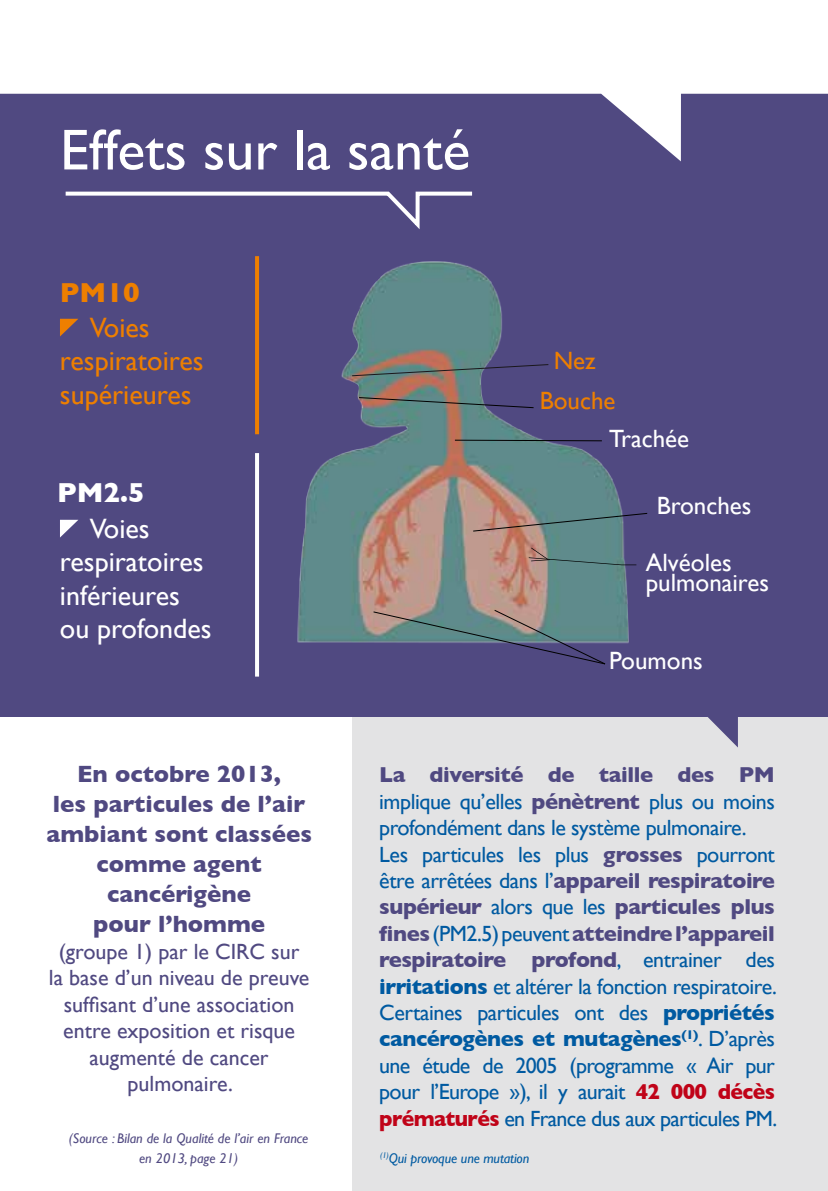
<style>
.page{position:relative;width:828px;height:1191px;background:#fff}
.page>*{position:absolute;margin:0;border:0;box-sizing:border-box;transform-origin:0 0}
.t1{font:58px "Gill Sans";color:#fff}
.t2{font:28px/33.6px "Gill Sans";color:#fff}
.t3{font:28px/33.6px "Gill Sans";color:#ee7f00}
.t4{font:700 28px "Gill Sans";color:#fff}
.t5{font:700 28px "Gill Sans";color:#ee7f00}
.t6{font:25px/19.8px "Gill Sans";color:#fff}
.t7{font:25px/40.4px "Gill Sans";color:#ee7f00;text-align:center}
.t8{font:700 24px/30px "Gill Sans";color:#504981;text-align:center}
.t9{font:22px/26.4px "Gill Sans";letter-spacing:-.02em;color:#005aa1}
.t10{font:22px/26.4px "Gill Sans";color:#504981;text-align:center}
.t11{font:italic 14px/20px "Gill Sans";color:#504981;text-align:center}
.t12{font:italic 14px "Gill Sans";letter-spacing:-.01em;color:#005aa1}
.s1{font-weight:700;color:#504981}
.s2{font-weight:700}
.s3{font-weight:700;color:#c00318}
</style>
<div class="page">
<div style="left:0;top:94px;width:828px;height:623px;background:#504981"></div>
<div style="left:0;top:717px;width:828px;height:474px;background:#e3e3e4"></div>
<svg style="left:648px;top:648px;width:90px;height:99px"></svg>
<div style="left:0;top:717px;width:351px;height:474px;background:#fff"></div>
<svg style="left:60px;top:319px;width:18px;height:17px"></svg>
<svg style="left:60px;top:520px;width:18px;height:17px"></svg>
<hr style="left:255px;top:256px;width:4px;height:178px;background:#ee7f00">
<hr style="left:255px;top:453px;width:4px;height:223px;background:#fff">
<svg style="left:62px;top:190px;width:414px;height:44px;background:#615b8d"></svg>
<img style="left:291px;top:232px;width:361px;height:444px">
<svg style="left:529px;top:547px;width:107px;height:18px;background:#677e82"></svg>
<svg style="left:454px;top:439px;width:148px;height:2px"></svg>
<svg style="left:472px;top:512px;width:176px;height:20px;background:#7a7b7e"></svg>
<svg style="left:373px;top:609px;width:233px;height:56px;background:#636f83"></svg>
<svg style="left:358px;top:397px;width:176px;height:11px;background:#656770"></svg>
<svg style="left:351px;top:364px;width:198px;height:12px;background:#656873"></svg>
<h1 class="t1" style="left:60px;top:116px;width:412px">Effets sur la santé</h1>
<p class="t5" style="left:60px;top:276px;width:81px">PM10</p>
<p class="t3" style="left:60px;top:310px;width:145px;text-indent:30px">Voies respiratoires supérieures</p>
<p class="t4" style="left:57px;top:476px;width:89px">PM2.5</p>
<p class="t2" style="left:60px;top:511px;width:153px;text-indent:30px">Voies respiratoires inférieures ou profondes</p>
<p class="t8" style="left:46px;top:759px;width:267px">En octobre 2013,<br>les particules de l’air ambiant sont classées comme agent cancérigène<br>pour l’homme</p>
<p class="t10" style="left:49px;top:938px;width:262px">(groupe 1) par le Circ sur<br>la base d’un niveau de preuve suffisant d’une association entre exposition et risque augmenté de cancer pulmonaire.</p>
<p class="t11" style="left:69px;top:1128px;width:241px">(Source : Bilan de la Qualité de l’air en France en 2013, page 21)</p>
<p class="t7" style="left:540px;top:340px;width:77px">Nez<br>Bouche</p>
<p class="t6" style="left:609px;top:428px;width:81px">Trachée</p>
<p class="t6" style="left:657px;top:495px;width:96px">Bronches</p>
<p class="t6" style="left:646px;top:552px;width:125px">Alvéoles pulmonaires</p>
<p class="t6" style="left:609px;top:651px;width:95px">Poumons</p>
<p class="t9" style="left:379px;top:761px;width:399px"><span class="s1">La diversité de taille des PM </span>implique qu’elles <span class="s1">pénètrent</span> plus ou moins profondément dans le système pulmonaire.<br>Les particules les plus <span class="s1">grosses</span> pourront être arrêtées dans l’<span class="s1">appareil respiratoire supérieur</span> alors que les <span class="s1">particules plus fines</span> (PM2.5) peuvent <span class="s1">atteindre l’appareil respiratoire profond</span>, entrainer des <span class="s2">irritations</span> et altérer la fonction respiratoire.<br>Certaines particules ont des <span class="s2">propriétés cancérogènes et mutagènes</span><sup>(1)</sup>. D’après une étude de 2005 (programme « Air pur pour l’Europe »), il y aurait <span class="s3">42 000 décès prématurés</span> en France dus aux particules PM.</p>
<p class="t12" style="left:380px;top:1150px;width:151px"><sup>(1)</sup>Qui provoque une mutation</p>
</div>
